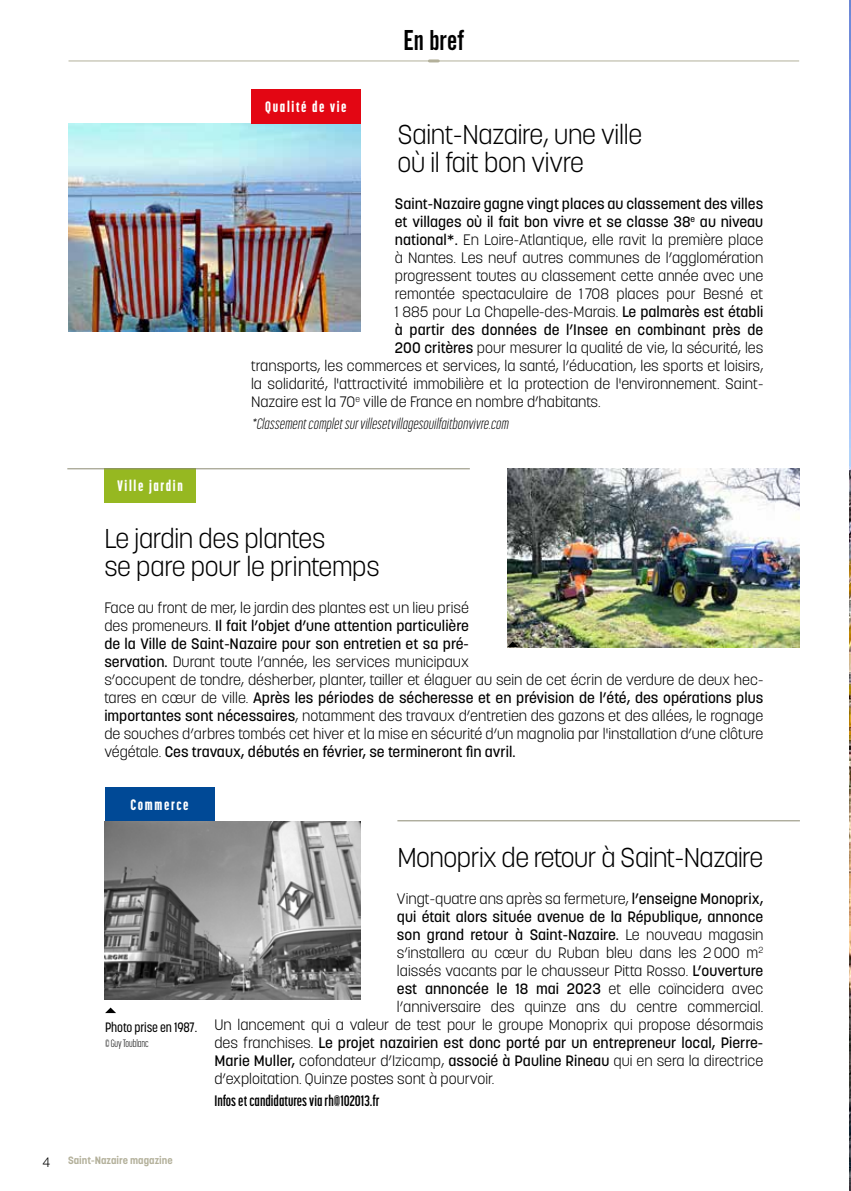
<style>
.page{position:relative;width:851px;height:1191px;background:#fff}
.page>*{position:absolute;margin:0;border:0;box-sizing:border-box;transform-origin:0 0}
.t1{font:30px "Alternate Got No 2 D";letter-spacing:.005em;color:#000}
.t2{font:300 27px/28.5px "Korolev";letter-spacing:-.01em;color:#000}
.t3{font:300 15px/18px "Korolev";color:#000}
.t4{font:500 15px "Korolev";color:#000}
.t5{font:italic 300 15px "Korolev Compressed";color:#000}
.t6{font:700 15px "Korolev Compressed";color:#000}
.t7{font:800 15px "Korolev Compressed";letter-spacing:.11em;color:#fff}
.t8{font:500 13.5px "Korolev Condensed";letter-spacing:-.01em;color:#000}
.t9{font:300 13.5px "Korolev";color:#000}
.t10{font:700 10.5px "Korolev";color:#b3b09a}
.t11{font:300 10.5px "Korolev Compressed";letter-spacing:-.01em;color:#000}
.s1{font-weight:500}
.s2{font-weight:300}
</style>
<div class="page">
<img style="left:849px;top:0;width:1px;height:1191px">
<img style="left:68px;top:123px;width:293px;height:209px">
<hr style="left:68px;top:61px;width:731px;height:1px;background:#b3b09a">
<svg style="left:429px;top:59px;width:9px;height:2px"></svg>
<div style="left:251px;top:89px;width:110px;height:34px;background:#e30613"></div>
<hr style="left:397px;top:820px;width:402px;height:1px;background:#8b8973">
<div style="left:105px;top:787px;width:109px;height:34px;background:#004996"></div>
<div style="left:104px;top:468px;width:92px;height:34px;background:#96b821"></div>
<hr style="left:67px;top:468px;width:403px;height:1px;background:#8b8973">
<img style="left:507px;top:468px;width:292px;height:179px">
<img style="left:105px;top:821px;width:256px;height:178px">
<svg style="left:105px;top:1007px;width:11px;height:6px"></svg>
<svg style="left:507px;top:641px;width:11px;height:6px"></svg>
<h1 class="t1" style="left:403px;top:24px;width:62px">En bref</h1>
<p class="t7" style="left:265px;top:98px;width:83px">Qualité de vie</p>
<h2 class="t2" style="left:397px;top:120px;width:246px">Saint-Nazaire, une ville où il fait bon vivre</h2>
<p class="t7" style="left:118px;top:477px;width:67px">Ville jardin</p>
<p class="t4" style="left:395px;top:194px;width:370px">Saint-Nazaire gagne vingt places au classement des villes</p>
<p class="t4" style="left:395px;top:212px;width:370px">et villages où il fait bon vivre et se classe 38<sup>e</sup> au niveau</p>
<p class="t3" style="left:395px;top:231px;width:370px"><span class="s1">national*.</span> En Loire-Atlantique, elle ravit la première place</p>
<p class="t3" style="left:395px;top:249px;width:370px">à Nantes. Les neuf autres communes de l’agglomération</p>
<p class="t3" style="left:395px;top:267px;width:370px">progressent toutes au classement cette année avec une</p>
<p class="t3" style="left:395px;top:285px;width:370px">remontée spectaculaire de 1 708 places pour Besné et</p>
<p class="t3" style="left:395px;top:303px;width:370px">1 885 pour La Chapelle-des-Marais. <span class="s1">Le palmarès est établi</span></p>
<p class="t4" style="left:395px;top:320px;width:370px">à partir des données de l’Insee en combinant près de</p>
<p class="t3" style="left:395px;top:339px;width:370px"><span class="s1">200 critères</span> pour mesurer la qualité de vie, la sécurité, les</p>
<p class="t3" style="left:251px;top:357px;width:513px">transports, les commerces et services, la santé, l’éducation, les sports et loisirs,</p>
<p class="t3" style="left:251px;top:375px;width:513px">la solidarité, l'attractivité immobilière et la protection de l'environnement. Saint-</p>
<p class="t3" style="left:251px;top:393px;width:351px">Nazaire est la 70<sup>e</sup> ville de France en nombre d’habitants.</p>
<p class="t5" style="left:251px;top:416px;width:261px">*Classementcompletsurvillesetvillagesouilfaitbonvivre.com</p>
<h2 class="t2" style="left:104px;top:524px;width:277px">Le jardin des plantes<br>se pare pour le printemps</h2>
<p class="t3" style="left:104px;top:599px;width:660px">Face au front de mer, le jardin des plantes est un lieu prisé<br>des promeneurs. <span class="s1">Il fait l’objet d’une attention particulière<br>de la Ville de Saint-Nazaire pour son entretien et sa pré-<br>servation.</span> Durant toute l’année, les services municipaux<br>s’occupent de tondre, désherber, planter, tailler et élaguer au sein de cet écrin de verdure de deux hec&shy;tares en cœur de ville. <span class="s1">Après les périodes de sécheresse et en prévision de l’été, des opérations plus importantes sont nécessaires</span>, notamment des travaux d’entretien des gazons et des allées, le rognage de souches d’arbres tombés cet hiver et la mise en sécurité d’un magnolia par l'installation d’une clôture végétale. <span class="s1">Ces travaux, débutés en février, se termineront fin avril.</span></p>
<p class="t7" style="left:130px;top:795px;width:60px">Commerce</p>
<p class="t8" style="left:105px;top:1019px;width:93px">Photo prise en 1987.</p>
<p class="t11" style="left:105px;top:1037px;width:45px">© Guy Toublanc</p>
<h2 class="t2" style="left:397px;top:843px;width:367px">Monoprix de retour à Saint-Nazaire</h2>
<p class="t3" style="left:397px;top:889px;width:368px">Vingt-quatre ans après sa fermeture, <span class="s1">l’enseigne Monoprix,</span></p>
<p class="t4" style="left:397px;top:907px;width:368px">qui était alors située avenue de la République, annonce</p>
<p class="t4" style="left:397px;top:925px;width:368px">son grand retour à Saint-Nazaire. <span class="s2">Le nouveau magasin</span></p>
<p class="t3" style="left:397px;top:943px;width:368px">s’installera au cœur du Ruban bleu dans les 2000 m<sup>2</sup></p>
<p class="t3" style="left:397px;top:961px;width:368px">laissés vacants par le chausseur Pitta Rosso. <span class="s1">L’ouverture</span></p>
<p class="t4" style="left:397px;top:979px;width:368px">est annoncée le 18 mai 2023 <span class="s2">et elle coïncidera avec</span></p>
<p class="t3" style="left:397px;top:997px;width:368px">l’anniversaire des quinze ans du centre commercial.</p>
<p class="t3" style="left:214px;top:1015px;width:550px">Un lancement qui a valeur de test pour le groupe Monoprix qui propose désormais</p>
<p class="t4" style="left:214px;top:1033px;width:550px"><span class="s2">des franchises.</span> Le projet nazairien est donc porté par un entrepreneur local, Pierre-</p>
<p class="t3" style="left:214px;top:1051px;width:550px"><span class="s1">Marie Muller,</span> cofondateur d’Izicamp, <span class="s1">associé à Pauline Rineau</span> qui en sera la directrice</p>
<p class="t3" style="left:214px;top:1069px;width:281px">d’exploitation. Quinze postes sont à pourvoir.</p>
<p class="t6" style="left:214px;top:1092px;width:167px">Infos et candidatures via rh@102013.fr</p>
<p class="t9" style="left:43px;top:1153px;width:9px">4</p>
<p class="t10" style="left:68px;top:1154px;width:106px">Saint-Nazaire magazine</p>
</div>
